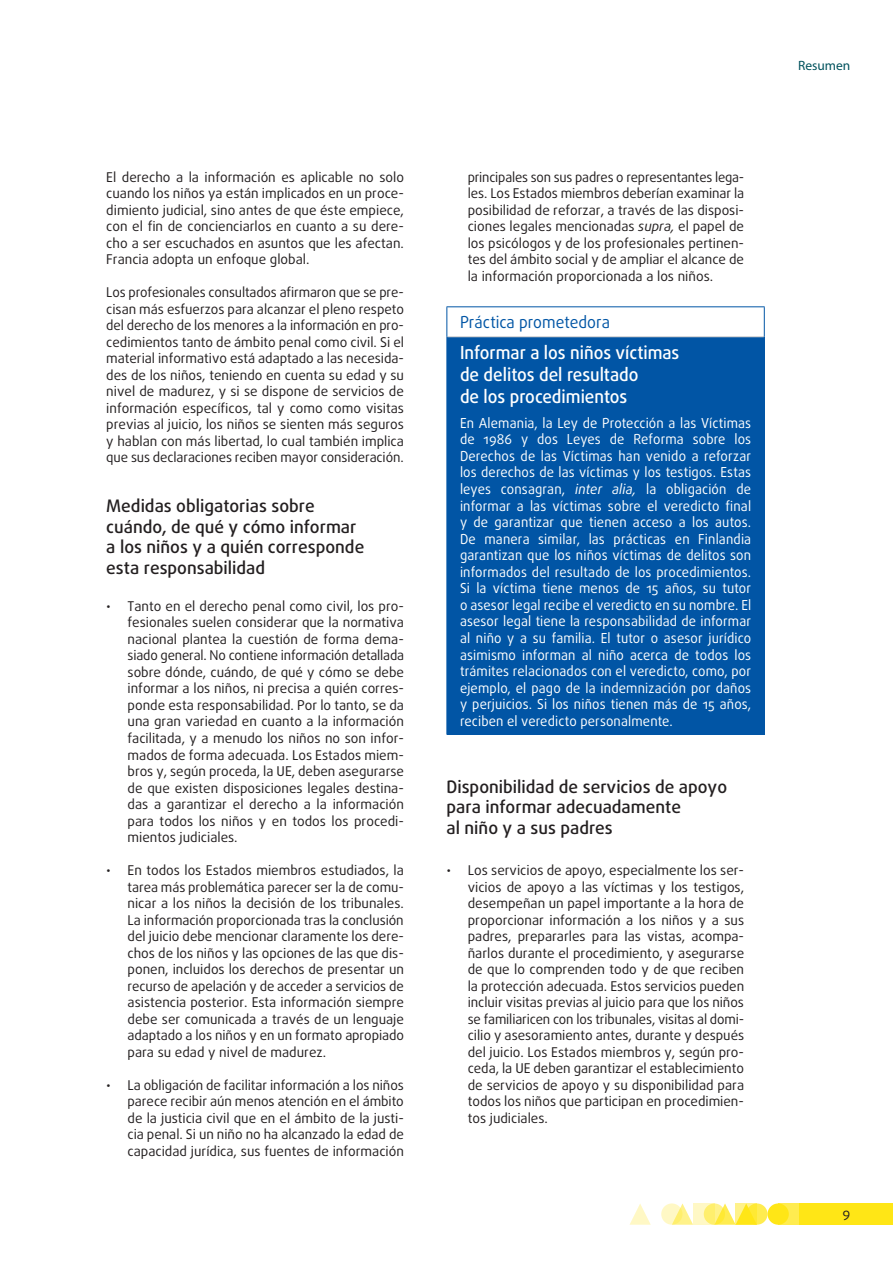
<style>
.page{position:relative;width:893px;height:1263px;background:#fff}
.page>*{position:absolute;margin:0;border:0;box-sizing:border-box;transform-origin:0 0}
.PROMISING_title{font:500 18px/21.6px "Daxline Pro";color:#fff;scale:.95 1}
.titles_h3{font:500 17.25px/20.7px "Daxline Pro";color:#231f20}
.PROMISING_super{font:16.5px "Daxline Pro";color:#0155a5;scale:.95 1}
.PROMISING_body{font:13.8px/16.5px "Daxline Pro";letter-spacing:.01em;color:#fff;text-align:justify;scale:.95 1}
.text_body{font:13.5px/16.5px "Daxline Pro";color:#231f20;text-align:justify}
.t1{font:13.5px "Myriad Pro";color:#00525d}
.s1{font-style:italic}
</style>
<div class="page">
<div style="left:746px;top:1203px;width:21px;height:22px;background:#ffec50;border-radius:50%"></div>
<div style="left:778px;top:1203px;width:21px;height:22px;background:#ffec50"></div>
<div style="left:799px;top:1203px;width:94px;height:22px;background:#ffe616"></div>
<svg style="left:675px;top:1203px;width:18px;height:22px"></svg>
<svg style="left:629px;top:1204px;width:22px;height:21px"></svg>
<div style="left:767px;top:1203px;width:22px;height:22px;background:#ffe616;border-radius:50%"></div>
<svg style="left:718px;top:1203px;width:18px;height:22px"></svg>
<svg style="left:704px;top:1203px;width:21px;height:22px"></svg>
<svg style="left:661px;top:1203px;width:21px;height:22px"></svg>
<svg style="left:736px;top:1203px;width:21px;height:22px"></svg>
<svg style="left:693px;top:1203px;width:21px;height:22px"></svg>
<div style="left:447px;top:337px;width:317px;height:397px;background:#0155a5"></div>
<hr style="left:447px;top:336px;width:317px;height:1px;background:#c7c8ca">
<hr style="left:446px;top:306px;width:319px;height:1px;background:#0155a5">
<hr style="left:446px;top:307px;width:1px;height:30px;background:#0155a5">
<hr style="left:764px;top:307px;width:1px;height:30px;background:#0155a5">
<hr style="left:446px;top:337px;width:1px;height:397px;background:#0155a5">
<hr style="left:764px;top:337px;width:1px;height:397px;background:#0155a5">
<hr style="left:446px;top:734px;width:319px;height:1px;background:#0155a5">
<p class="text_body" style="left:106px;top:169px;width:299px">El derecho a la información es aplicable no solo cuando los niños ya están implicados en un proce&shy;dimiento judicial, sino antes de que éste empiece, con el fin de concienciarlos en cuanto a su dere&shy;cho a ser escuchados en asuntos que les afectan.<br>Francia adopta un enfoque global.</p>
<p class="text_body" style="left:106px;top:284px;width:299px">Los profesionales consultados afirmaron que se pre&shy;cisan más esfuerzos para alcanzar el pleno respeto del derecho de los menores a la información en pro&shy;cedimientos tanto de ámbito penal como civil. Si el material informativo está adaptado a las necesida&shy;des de los niños, teniendo en cuenta su edad y su nivel de madurez, y si se dispone de servicios de información específicos, tal y como como visitas previas al juicio, los niños se sienten más seguros y hablan con más libertad, lo cual también implica que sus declaraciones reciben mayor consideración.</p>
<p class="titles_h3" style="left:106px;top:495px;width:260px">Medidas obligatorias sobre cuándo, de qué y cómo informar a los niños y a quién corresponde esta responsabilidad</p>
<p class="text_body" style="left:128px;top:598px;width:278px;text-indent:-21px">• Tanto en el derecho penal como civil, los pro&shy;fesionales suelen considerar que la normativa nacional plantea la cuestión de forma dema&shy;siado general. No contiene información detallada sobre dónde, cuándo, de qué y cómo se debe informar a los niños, ni precisa a quién corres&shy;ponde esta responsabilidad. Por lo tanto, se da una gran variedad en cuanto a la información facilitada, y a menudo los niños no son infor&shy;mados de forma adecuada. Los Estados miem&shy;bros y, según proceda, la UE, deben asegurarse de que existen disposiciones legales destina&shy;das a garantizar el derecho a la información para todos los niños y en todos los procedi&shy;mientos judiciales.</p>
<p class="text_body" style="left:128px;top:862px;width:278px;text-indent:-21px">• En todos los Estados miembros estudiados, la tarea más problemática parecer ser la de comu&shy;nicar a los niños la decisión de los tribunales.<br>La información proporcionada tras la conclusión del juicio debe mencionar claramente los dere&shy;chos de los niños y las opciones de las que dis&shy;ponen, incluidos los derechos de presentar un recurso de apelación y de acceder a servicios de asistencia posterior. Esta información siempre debe ser comunicada a través de un lenguaje adaptado a los niños y en un formato apropiado para su edad y nivel de madurez.</p>
<p class="text_body" style="left:128px;top:1076px;width:278px;text-indent:-21px">• La obligación de facilitar información a los niños parece recibir aún menos atención en el ámbito de la justicia civil que en el ámbito de la justi&shy;cia penal. Si un niño no ha alcanzado la edad de capacidad jurídica, sus fuentes de información</p>
<p class="text_body" style="left:468px;top:169px;width:278px">principales son sus padres o representantes lega&shy;les. Los Estados miembros deberían examinar la posibilidad de reforzar, a través de las disposi&shy;ciones legales mencionadas <span class="s1">supra,</span> el papel de los psicólogos y de los profesionales pertinen&shy;tes del ámbito social y de ampliar el alcance de la información proporcionada a los niños.</p>
<p class="PROMISING_super" style="left:460px;top:311px;width:159px">Práctica prometedora</p>
<p class="PROMISING_title" style="left:460px;top:342px;width:233px">Informar a los niños víctimas de delitos del resultado<br>de los procedimientos</p>
<p class="PROMISING_body" style="left:460px;top:415px;width:308px">En Alemania, la Ley de Protección a las Víctimas de 1986 y dos Leyes de Reforma sobre los Derechos de las Víctimas han venido a reforzar los derechos de las víctimas y los testigos. Estas leyes consagran, <span class="s1">inter alia,</span> la obligación de informar a las víctimas sobre el veredicto final y de garantizar que tienen acceso a los autos.<br>De manera similar, las prácticas en Finlandia garantizan que los niños víctimas de delitos son informados del resultado de los procedimientos.<br>Si la víctima tiene menos de 15 años, su tutor o asesor legal recibe el veredicto en su nombre. El asesor legal tiene la responsabilidad de informar al niño y a su familia. El tutor o asesor jurídico asimismo informan al niño acerca de todos los trámites relacionados con el veredicto, como, por ejemplo, el pago de la indemnización por daños y perjuicios. Si los niños tienen más de 15 años, reciben el veredicto personalmente.</p>
<p class="titles_h3" style="left:446px;top:776px;width:282px">Disponibilidad de servicios de apoyo para informar adecuadamente<br>al niño y a sus padres</p>
<p class="text_body" style="left:468px;top:862px;width:278px;text-indent:-21px">• Los servicios de apoyo, especialmente los ser&shy;vicios de apoyo a las víctimas y los testigos, desempeñan un papel importante a la hora de proporcionar información a los niños y a sus padres, prepararles para las vistas, acompa&shy;ñarlos durante el procedimiento, y asegurarse de que lo comprenden todo y de que reciben la protección adecuada. Estos servicios pueden incluir visitas previas al juicio para que los niños se familiaricen con los tribunales, visitas al domi&shy;cilio y asesoramiento antes, durante y después del juicio. Los Estados miembros y, según pro&shy;ceda, la UE deben garantizar el establecimiento de servicios de apoyo y su disponibilidad para todos los niños que participan en procedimien&shy;tos judiciales.</p>
<p class="t1" style="left:798px;top:57px;width:54px">Resumen</p>
<p class="text_body" style="left:843px;top:1205px;width:9px">9</p>
</div>
